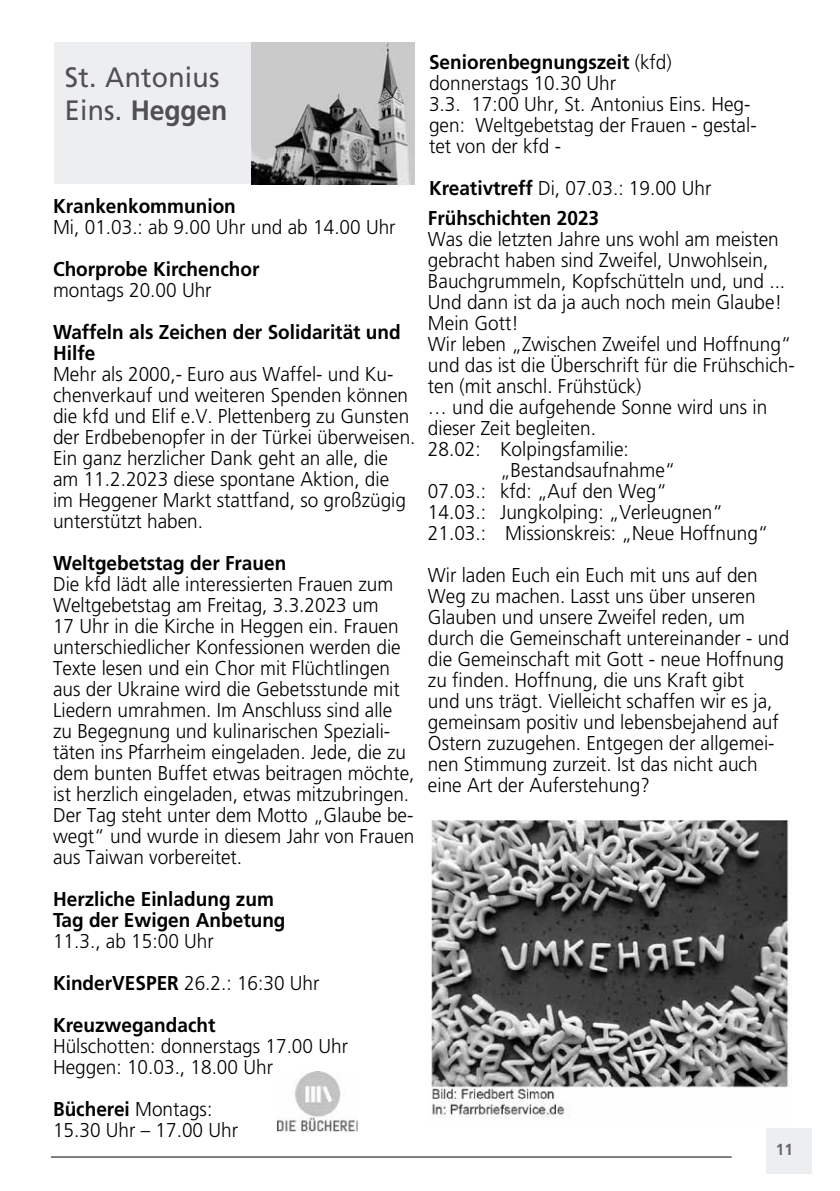
<style>
.page{position:relative;width:840px;height:1191px;background:#fff}
.page>*{position:absolute;margin:0;border:0;box-sizing:border-box;transform-origin:0 0}
.t1{font:28px/33.6px "Frutiger";letter-spacing:.01em;color:#504f53;scale:.95 1}
.t2{font:300 20px/21px "Frutiger";color:#000;scale:.95 1}
.t3{font:700 20px/21px "Frutiger";color:#000;scale:.95 1}
.t4{font:700 16px "Frutiger";color:#68676c;scale:.95 1}
.s1{font-weight:700}
</style>
<div class="page">
<div style="left:765px;top:1128px;width:46px;height:46px;background:#edeeef"></div>
<hr style="left:51px;top:1156px;width:680px;height:1px;background:#000">
<div style="left:54px;top:43px;width:360px;height:141px;background:#edeeef"></div>
<img style="left:251px;top:43px;width:163px;height:141px">
<img style="left:277px;top:1071px;width:80px;height:60px">
<img style="left:431px;top:820px;width:358px;height:298px">
<h1 class="t1" style="left:65px;top:60px;width:172px">St. Antonius<br>Eins. <span class="s1">Heggen</span></h1>
<p class="t3" style="left:53px;top:195px;width:194px">Krankenkommunion</p>
<p class="t2" style="left:53px;top:216px;width:362px">Mi, 01.03.: ab 9.00 Uhr und ab 14.00 Uhr</p>
<p class="t3" style="left:53px;top:258px;width:219px">Chorprobe Kirchenchor</p>
<p class="t2" style="left:53px;top:279px;width:168px">montags 20.00 Uhr</p>
<p class="t3" style="left:53px;top:321px;width:367px">Waffeln als Zeichen der Solidarität und<br>Hilfe</p>
<p class="t2" style="left:53px;top:363px;width:383px">Mehr als 2000,- Euro aus Waffel- und Ku&shy;chenverkauf und weiteren Spenden können die kfd und Elif e.V. Plettenberg zu Gunsten der Erdbebenopfer in der Türkei überweisen.<br>Ein ganz herzlicher Dank geht an alle, die am 11.2.2023 diese spontane Aktion, die<br>im Heggener Markt stattfand, so großzügig unterstützt haben.</p>
<p class="t3" style="left:53px;top:552px;width:247px">Weltgebetstag der Frauen</p>
<p class="t2" style="left:53px;top:573px;width:382px">Die kfd lädt alle interessierten Frauen zum Weltgebetstag am Freitag, 3.3.2023 um<br>17 Uhr in die Kirche in Heggen ein. Frauen unterschiedlicher Konfessionen werden die Texte lesen und ein Chor mit Flüchtlingen aus der Ukraine wird die Gebetsstunde mit Liedern umrahmen. Im Anschluss sind alle zu Begegnung und kulinarischen Speziali&shy;täten ins Pfarrheim eingeladen. Jede, die zu dem bunten Buffet etwas beitragen möchte, ist herzlich eingeladen, etwas mitzubringen.<br>Der Tag steht unter dem Motto „Glaube be&shy;wegt“ und wurde in diesem Jahr von Frauen aus Taiwan vorbereitet.</p>
<p class="t3" style="left:53px;top:888px;width:246px">Herzliche Einladung zum<br>Tag der Ewigen Anbetung</p>
<p class="t2" style="left:53px;top:920px;width:282px;line-height:42px">11.3., ab 15:00 Uhr<br><span class="s1">KinderVESPER</span> 26.2.: 16:30 Uhr<br><span class="s1">Kreuzwegandacht</span></p>
<p class="t2" style="left:53px;top:1035px;width:312px">Hülschotten: donnerstags 17.00 Uhr<br>Heggen: 10.03., 18.00 Uhr</p>
<p class="t2" style="left:53px;top:1098px;width:196px"><span class="s1">Bücherei</span> Montags:<br>15.30 Uhr – 17.00 Uhr</p>
<p class="t2" style="left:429px;top:52px;width:346px"><span class="s1">Seniorenbegnungszeit</span> (kfd) donnerstags 10.30 Uhr<br>3.3. 17:00 Uhr, St. Antonius Eins. Heg&shy;gen: Weltgebetstag der Frauen - gestal&shy;tet von der kfd -</p>
<p class="t2" style="left:429px;top:178px;width:298px"><span class="s1">Kreativtreff</span> Di, 07.03.: 19.00 Uhr</p>
<p class="t3" style="left:427px;top:207px;width:182px">Frühschichten 2023</p>
<p class="t2" style="left:427px;top:228px;width:370px">Was die letzten Jahre uns wohl am meisten</p>
<p class="t2" style="left:427px;top:249px;width:359px">gebracht haben sind Zweifel, Unwohlsein,</p>
<p class="t2" style="left:427px;top:270px;width:377px">Bauchgrummeln, Kopfschütteln und, und ...</p>
<p class="t2" style="left:427px;top:291px;width:374px">Und dann ist da ja auch noch mein Glaube!</p>
<p class="t2" style="left:427px;top:312px;width:97px">Mein Gott!</p>
<p class="t2" style="left:427px;top:333px;width:384px">Wir leben „Zwischen Zweifel und Hoffnung“</p>
<p class="t2" style="left:427px;top:354px;width:387px">und das ist die Überschrift für die Frühschich-</p>
<p class="t2" style="left:427px;top:375px;width:226px">ten (mit anschl. Frühstück)</p>
<p class="t2" style="left:427px;top:396px;width:358px">… und die aufgehende Sonne wird uns in</p>
<p class="t2" style="left:427px;top:417px;width:178px">dieser Zeit begleiten.</p>
<p class="t2" style="left:427px;top:438px;width:213px">28.02: Kolpingsfamilie:</p>
<p class="t2" style="left:499px;top:459px;width:186px">„Bestandsaufnahme“</p>
<p class="t2" style="left:427px;top:480px;width:253px">07.03.: kfd: „Auf den Weg“</p>
<p class="t2" style="left:427px;top:501px;width:312px">14.03.: Jungkolping: „Verleugnen“</p>
<p class="t2" style="left:427px;top:522px;width:360px">21.03.: Missionskreis: „Neue Hoffnung“</p>
<p class="t2" style="left:427px;top:564px;width:382px">Wir laden Euch ein Euch mit uns auf den Weg zu machen. Lasst uns über unseren Glauben und unsere Zweifel reden, um durch die Gemeinschaft untereinander - und die Gemeinschaft mit Gott - neue Hoffnung zu finden. Hoffnung, die uns Kraft gibt<br>und uns trägt. Vielleicht schaffen wir es ja, gemeinsam positiv und lebensbejahend auf Ostern zuzugehen. Entgegen der allgemei&shy;nen Stimmung zurzeit. Ist das nicht auch eine Art der Auferstehung?</p>
<p class="t4" style="left:775px;top:1140px;width:19px">11</p>
</div>
